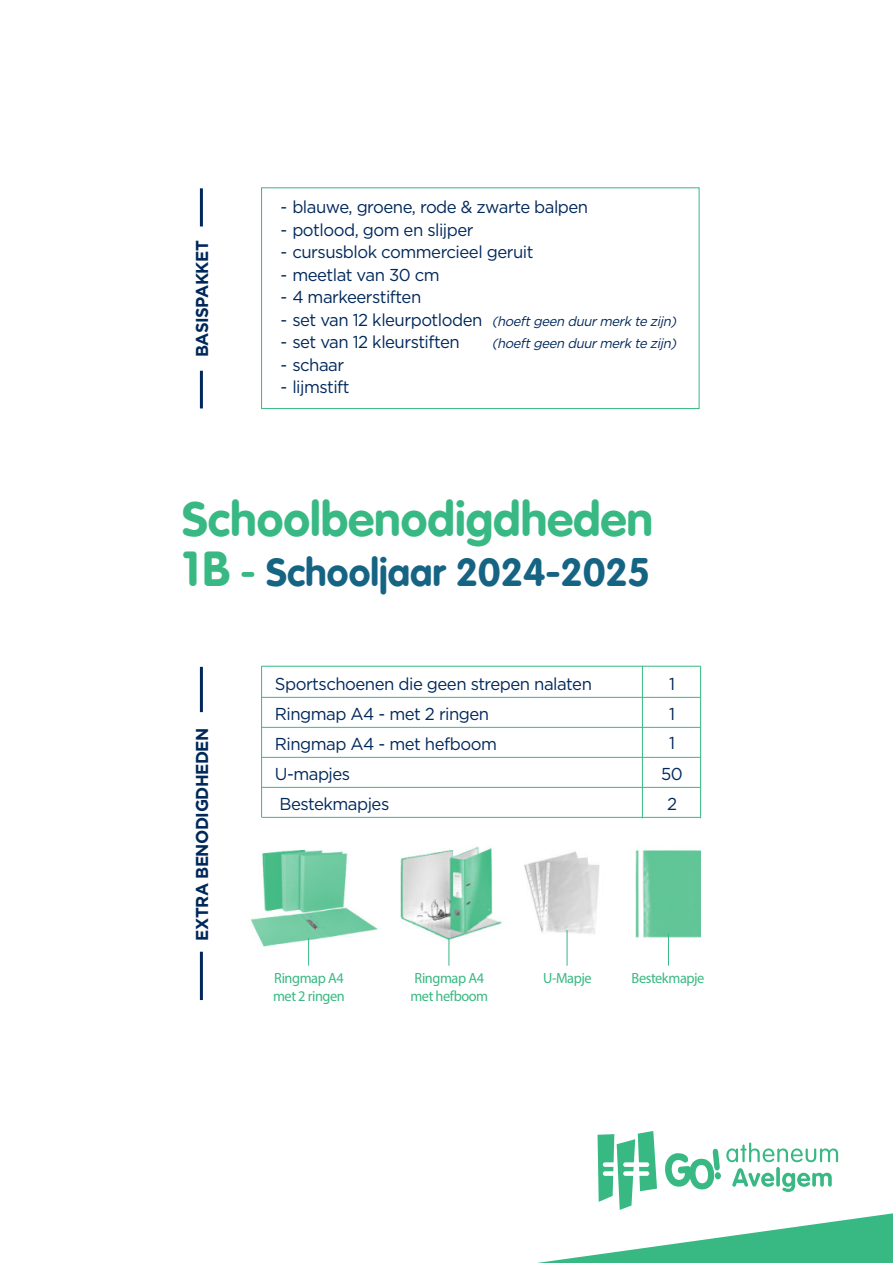
<style>
.page{position:relative;width:893px;height:1263px;background:#fff}
.page>*{position:absolute;margin:0;border:0;box-sizing:border-box;transform-origin:0 0}
.t1{font:48px "VAG Rounded Bold";color:#38b983}
.t2{font:39px "VAG Rounded Bold";color:#166483}
.body{font:17.25px "Gotham";letter-spacing:-.03em;color:#00285b}
.body-2{font:700 17.25px "Gotham";letter-spacing:-.03em;color:#00285b}
.body-3{font:14.85px/18px "Myriad Pro";letter-spacing:-.03em;color:#38b983}
.body-4{font:italic 13.5px "Gotham";color:#00285b}
.s1{font-style:normal;font-size:17.25px}
.s2{font-size:48px;color:#38b983}
.s3{color:#38b983}
</style>
<div class="page">
<svg style="left:537px;top:1131px;width:356px;height:132px"></svg>
<img style="left:635px;top:850px;width:65px;height:88px">
<div style="left:261px;top:188px;width:438px;height:221px;border:1px solid #38b983"></div>
<hr style="left:200px;top:188px;width:3px;height:38px;background:#00285b">
<hr style="left:200px;top:371px;width:3px;height:37px;background:#00285b">
<hr style="left:200px;top:667px;width:3px;height:45px;background:#00285b">
<hr style="left:200px;top:952px;width:3px;height:48px;background:#00285b">
<hr style="left:261px;top:666px;width:1px;height:151px;background:#38b983">
<hr style="left:642px;top:666px;width:1px;height:152px;background:#38b983">
<hr style="left:262px;top:727px;width:438px;height:1px;background:#38b983">
<hr style="left:262px;top:697px;width:438px;height:1px;background:#38b983">
<hr style="left:262px;top:787px;width:438px;height:1px;background:#38b983">
<hr style="left:700px;top:666px;width:1px;height:152px;background:#38b983">
<hr style="left:262px;top:817px;width:438px;height:1px;background:#38b983">
<hr style="left:262px;top:757px;width:438px;height:1px;background:#38b983">
<img style="left:400px;top:846px;width:125px;height:99px">
<img style="left:251px;top:849px;width:127px;height:103px">
<svg style="left:308px;top:938px;width:1px;height:28px"></svg>
<svg style="left:448px;top:938px;width:1px;height:28px"></svg>
<hr style="left:668px;top:934px;width:1px;height:32px;background:#38b983">
<img style="left:525px;top:851px;width:75px;height:96px">
<hr style="left:567px;top:930px;width:1px;height:36px;background:#38b983">
<hr style="left:262px;top:666px;width:438px;height:1px;background:#38b983">
<p class="body-2" style="left:191px;top:357px;width:118px;rotate:-90deg">BASISPAKKET</p>
<p class="body" style="left:280px;top:196px;width:309px">- blauwe, groene, rode &amp; zwarte balpen</p>
<p class="body" style="left:280px;top:219px;width:195px">- potlood, gom en slijper</p>
<p class="body" style="left:280px;top:241px;width:255px">- cursusblok commercieel geruit</p>
<p class="body" style="left:280px;top:264px;width:161px">- meetlat van 30 cm</p>
<p class="body" style="left:280px;top:286px;width:142px">- 4 markeerstiften</p>
<p class="body-4" style="left:280px;top:312px;width:401px"><span class="s1">- s e t va n 1 2 k l e u r p o t l o d e n</span> (hoeftgeen duurmerkte zijn)</p>
<p class="body" style="left:280px;top:331px;width:181px">- set van 12 kleurstiften</p>
<p class="body-4" style="left:492px;top:335px;width:189px">(hoeftgeen duurmerkte zijn)</p>
<p class="body" style="left:280px;top:354px;width:65px">- schaar</p>
<p class="body" style="left:280px;top:376px;width:71px">- lijmstift</p>
<p class="t1" style="left:182px;top:491px;width:473px">Schoolbenodigdheden</p>
<p class="t2" style="left:182px;top:549px;width:470px"><span class="s2">1B</span> <span class="s3">-</span> Schooljaar 2024-2025</p>
<p class="body-2" style="left:191px;top:940px;width:214px;rotate:-90deg">EXTRA BENODIGDHEDEN</p>
<p class="body" style="left:275px;top:672px;width:319px">Sportschoenen die geen strepen nalaten</p>
<p class="body" style="left:275px;top:702px;width:216px">Ringmap A4 - met 2 ringen</p>
<p class="body" style="left:275px;top:732px;width:224px">Ringmap A4 - met hefboom</p>
<p class="body" style="left:275px;top:762px;width:77px">U-mapjes</p>
<p class="body" style="left:279px;top:792px;width:111px">Bestekmapjes</p>
<p class="body" style="left:669px;top:672px;width:7px">1</p>
<p class="body" style="left:669px;top:702px;width:7px">1</p>
<p class="body" style="left:669px;top:732px;width:7px">1</p>
<p class="body" style="left:661px;top:762px;width:23px">50</p>
<p class="body" style="left:667px;top:793px;width:12px">2</p>
<p class="body-3" style="left:274px;top:969px;width:71px">Ringmap A4</p>
<p class="body-3" style="left:543px;top:969px;width:50px">U-Mapje</p>
<p class="body-3" style="left:632px;top:969px;width:74px">Bestekmapje</p>
<p class="body-3" style="left:273px;top:987px;width:73px">met 2 ringen</p>
<p class="body-3" style="left:410px;top:969px;width:79px">Ringmap A4 met hefboom</p>
</div>
